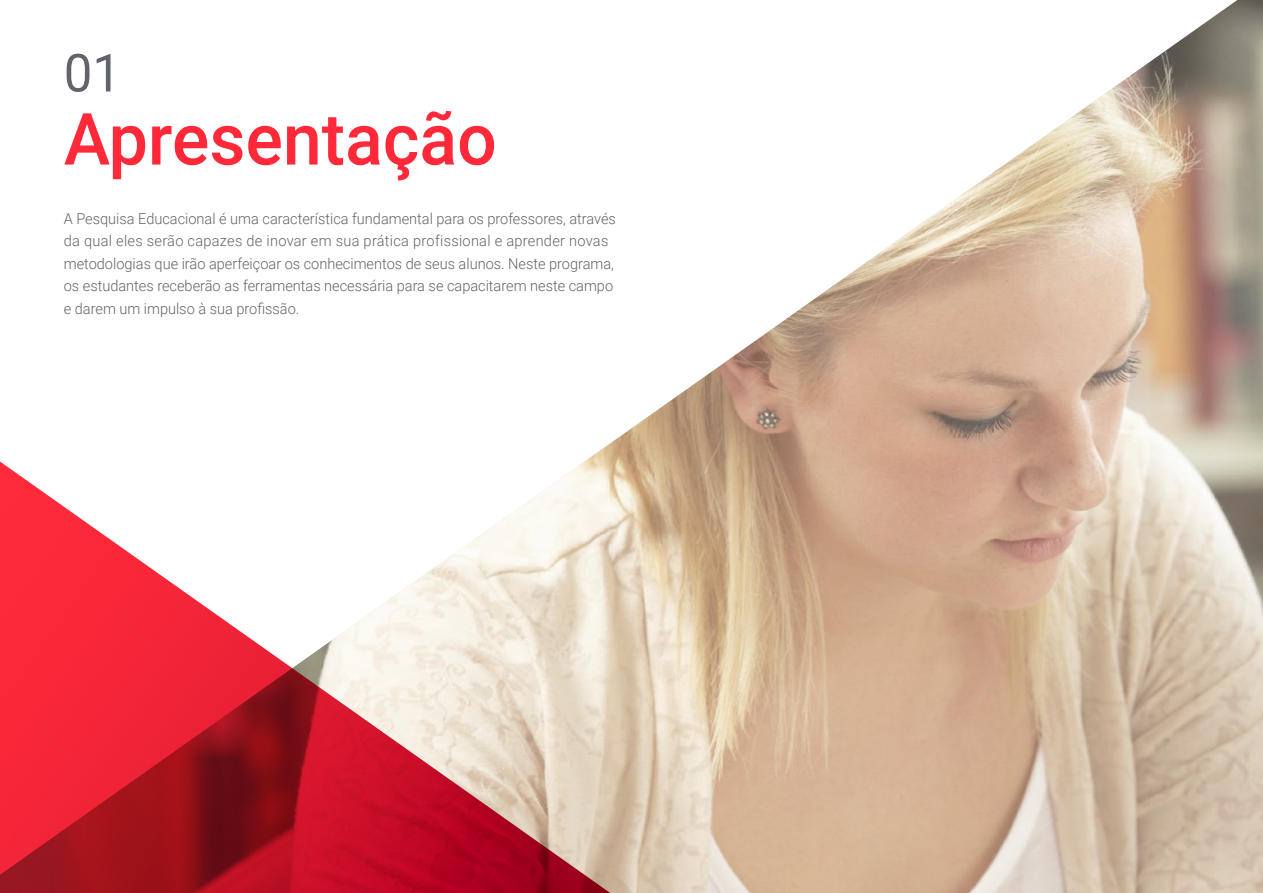
<style>
.page{position:relative;width:1263px;height:893px;background:#fff}
.page>*{position:absolute;margin:0;border:0;box-sizing:border-box;transform-origin:0 0}
.t1{font:500 72px "Roboto";color:#ff293a}
.t2{font:52.5px "Roboto";color:#61646a}
.t3{font:300 15px/22.5px "Roboto";color:#61646a}
</style>
<div class="page">
<img style="left:607px;top:0;width:656px;height:893px">
<svg style="left:0;top:446px;width:640px;height:447px"></svg>
<h2 class="t2" style="left:64px;top:36px;width:59px">01</h2>
<h1 class="t1" style="left:64px;top:89px;width:435px">Apresentação</h1>
<p class="t3" style="left:64px;top:207px;width:554px">A Pesquisa Educacional é uma característica fundamental para os professores, através da qual eles serão capazes de inovar em sua prática profissional e aprender novas metodologias que irão aperfeiçoar os conhecimentos de seus alunos. Neste programa, os estudantes receberão as ferramentas necessária para se capacitarem neste campo e darem um impulso à sua profissão.</p>
</div>
